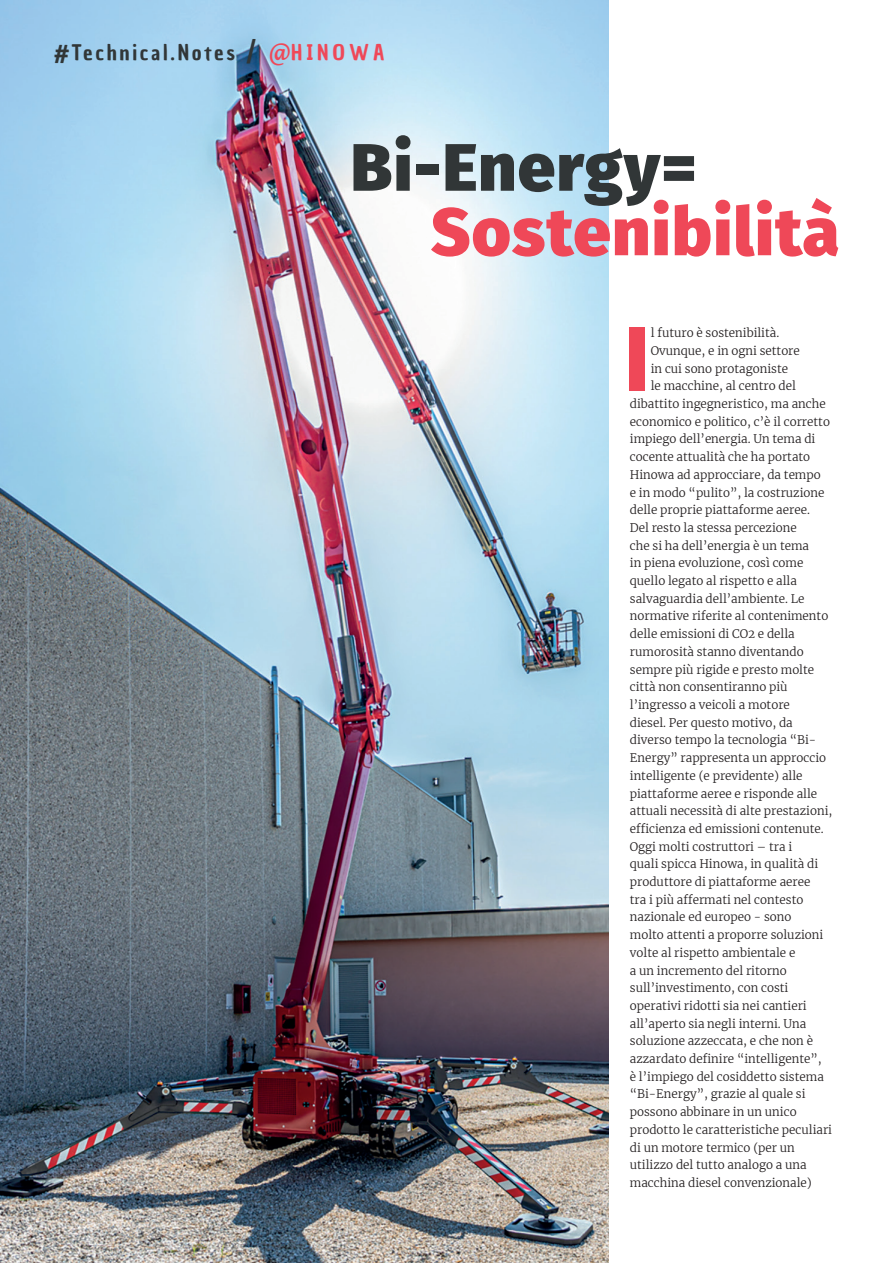
<style>
.page{position:relative;width:893px;height:1263px;background:#fff}
.page>*{position:absolute;margin:0;border:0;box-sizing:border-box;transform-origin:0 0}
.t1{font:700 91.65px "Fira Sans";color:#ef4858}
.t2{font:900 67.05px "Fira Sans";letter-spacing:.02em;color:#ef4858}
.t3{font:900 67.05px "Fira Sans";letter-spacing:.02em;color:#313637}
.t4{font:21px "Chau Philomene One";letter-spacing:.13em;color:#313637}
.t5{font:300 11.7px/17.7px "Merriweather";color:#231f20}
.s1{font-size:24px}
.s2{font-family:"Merriweather";font-weight:900;color:#ef4858}
.s3{color:#ef4858}
</style>
<div class="page">
<img style="left:0;top:0;width:609px;height:1263px">
<p class="t4" style="left:54px;top:38px;width:332px">#Technical.Notes <span class="s1">/</span> <span class="s2">@</span><span class="s3">HINOWA</span></p>
<p class="t3" style="left:351px;top:107px;width:348px">Bi-Energy=</p>
<p class="t2" style="left:431px;top:172px;width:410px">Sostenibilità</p>
<p class="t1" style="left:624px;top:281px;width:28px">I</p>
<p class="t5" style="left:651px;top:324px;width:130px">l futuro è sostenibilità.</p>
<p class="t5" style="left:651px;top:341px;width:151px">Ovunque, e in ogni settore</p>
<p class="t5" style="left:651px;top:359px;width:139px">in cui sono protagoniste</p>
<p class="t5" style="left:651px;top:377px;width:147px">le macchine, al centro del</p>
<p class="t5" style="left:630px;top:395px;width:197px">dibattito ingegneristico, ma anche</p>
<p class="t5" style="left:630px;top:412px;width:202px">economico e politico, c’è il corretto</p>
<p class="t5" style="left:630px;top:430px;width:187px">impiego dell’energia. Un tema di</p>
<p class="t5" style="left:630px;top:448px;width:182px">cocente attualità che ha portato</p>
<p class="t5" style="left:630px;top:465px;width:192px">Hinowa ad approcciare, da tempo</p>
<p class="t5" style="left:630px;top:483px;width:196px">e in modo “pulito”, la costruzione</p>
<p class="t5" style="left:630px;top:501px;width:182px">delle proprie piattaforme aeree.</p>
<p class="t5" style="left:630px;top:518px;width:204px">Del resto la stessa percezione<br>che si ha dell’energia è un tema<br>in piena evoluzione, così come quello legato al rispetto e alla salvaguardia dell’ambiente. Le normative riferite al contenimento delle emissioni di CO2 e della rumorosità stanno diventando sempre più rigide e presto molte città non consentiranno più l’ingresso a veicoli a motore<br>diesel. Per questo motivo, da diverso tempo la tecnologia “Bi-<br>Energy” rappresenta un approccio intelligente (e previdente) alle piattaforme aeree e risponde alle attuali necessità di alte prestazioni, efficienza ed emissioni contenute.</p>
<p class="t5" style="left:630px;top:837px;width:204px">Oggi molti costruttori – tra i<br>quali spicca Hinowa, in qualità di produttore di piattaforme aeree<br>tra i più affermati nel contesto nazionale ed europeo - sono<br>molto attenti a proporre soluzioni volte al rispetto ambientale e<br>a un incremento del ritorno sull’investimento, con costi operativi ridotti sia nei cantieri all’aperto sia negli interni. Una soluzione azzeccata, e che non è azzardato definire “intelligente”,<br>è l’impiego del cosiddetto sistema “Bi-Energy”, grazie al quale si possono abbinare in un unico prodotto le caratteristiche peculiari di un motore termico (per un utilizzo del tutto analogo a una macchina diesel convenzionale)</p>
</div>
